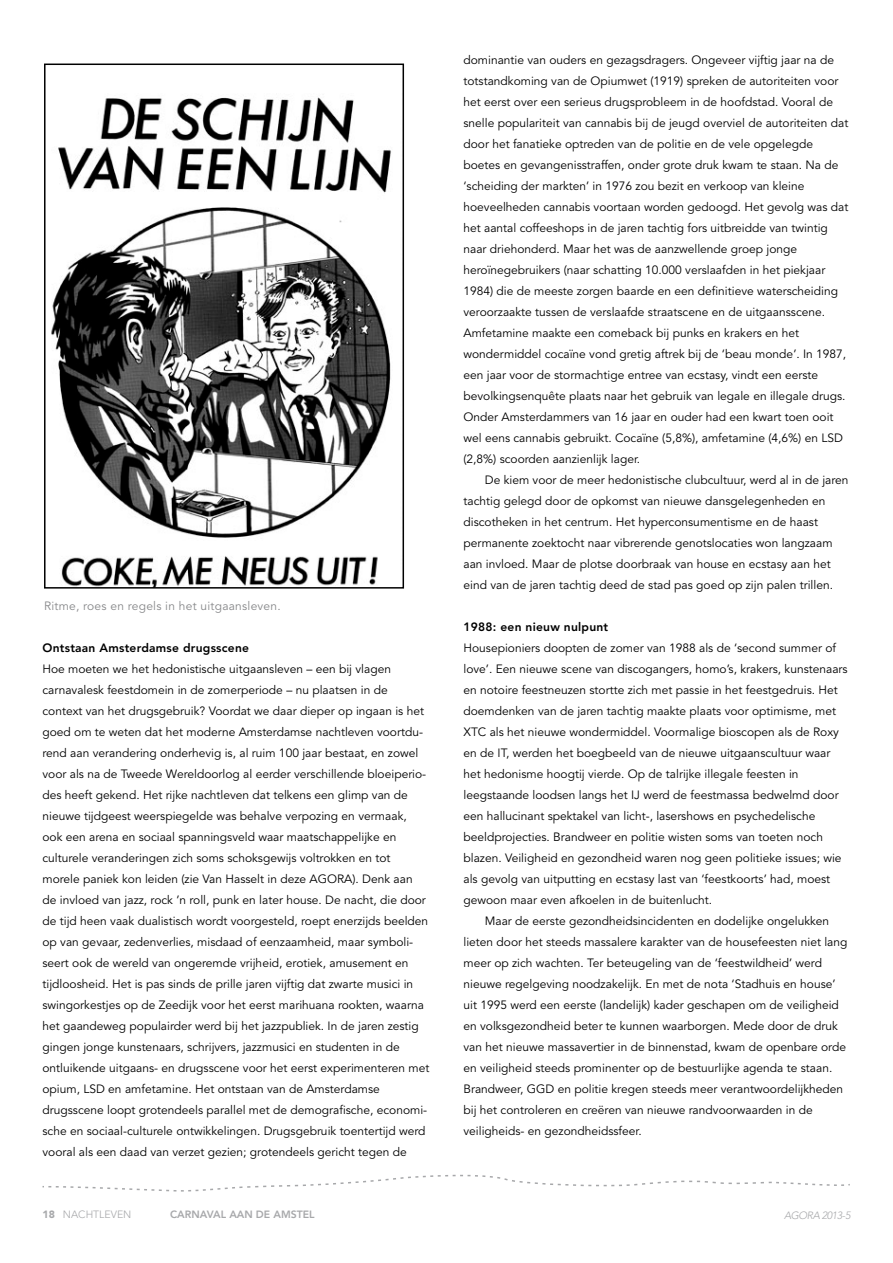
<style>
.page{position:relative;width:893px;height:1263px;background:#fff}
.page>*{position:absolute;margin:0;border:0;box-sizing:border-box;transform-origin:0 0}
.t1{font:12px/21px "Avenir LT Std";color:#000}
.t2{font:800 12px "Avenir LT Std";letter-spacing:.02em;color:#000}
.t3{font:12px "Avenir LT Std";letter-spacing:.02em;color:#87888a}
.t4{font:800 10.5px "Avenir LT Std";color:#a7a8aa}
.t5{font:300 10.5px "Avenir LT Std";color:#a7a8aa}
.t6{font:italic 300 10.5px "Avenir LT Std";letter-spacing:-.04em;color:#a7a8aa}
.s1{font-weight:900}
</style>
<div class="page">
<img style="left:51px;top:97px;width:340px;height:489px">
<div style="left:44px;top:64px;width:360px;height:525px;border:2px solid #000"></div>
<svg style="left:42px;top:1174px;width:808px;height:18px"></svg>
<p class="t3" style="left:44px;top:598px;width:238px">Ritme, roes en regels in het uitgaansleven.</p>
<p class="t2" style="left:43px;top:640px;width:208px">Ontstaan Amsterdamse drugsscene</p>
<p class="t1" style="left:43px;top:658px;width:388px">Hoe moeten we het hedonistische uitgaansleven – een bij vlagen carnavalesk feestdomein in de zomerperiode – nu plaatsen in de context van het drugsgebruik? Voordat we daar dieper op ingaan is het goed om te weten dat het moderne Amsterdamse nachtleven voortdu&shy;rend aan verandering onderhevig is, al ruim 100 jaar bestaat, en zowel voor als na de Tweede Wereldoorlog al eerder verschillende bloeiperio&shy;des heeft gekend. Het rijke nachtleven dat telkens een glimp van de nieuwe tijdgeest weerspiegelde was behalve verpozing en vermaak, ook een arena en sociaal spanningsveld waar maatschappelijke en culturele veranderingen zich soms schoksgewijs voltrokken en tot morele paniek kon leiden (zie Van Hasselt in deze AGORA). Denk aan de invloed van jazz, rock ’n roll, punk en later house. De nacht, die door de tijd heen vaak dualistisch wordt voorgesteld, roept enerzijds beelden op van gevaar, zedenverlies, misdaad of eenzaamheid, maar symboli&shy;seert ook de wereld van ongeremde vrijheid, erotiek, amusement en tijdloosheid. Het is pas sinds de prille jaren vijftig dat zwarte musici in swingorkestjes op de Zeedijk voor het eerst marihuana rookten, waarna het gaandeweg populairder werd bij het jazzpubliek. In de jaren zestig gingen jonge kunstenaars, schrijvers, jazzmusici en studenten in de ontluikende uitgaans- en drugsscene voor het eerst experimenteren met opium, LSD en amfetamine. Het ontstaan van de Amsterdamse drugsscene loopt grotendeels parallel met de demografische, economi&shy;sche en sociaal-culturele ontwikkelingen. Drugsgebruik toentertijd werd vooral als een daad van verzet gezien; grotendeels gericht tegen de</p>
<p class="t1" style="left:463px;top:49px;width:386px">dominantie van ouders en gezagsdragers. Ongeveer vijftig jaar na de totstandkoming van de Opiumwet (1919) spreken de autoriteiten voor het eerst over een serieus drugsprobleem in de hoofdstad. Vooral de snelle populariteit van cannabis bij de jeugd overviel de autoriteiten dat door het fanatieke optreden van de politie en de vele opgelegde boetes en gevangenisstraffen, onder grote druk kwam te staan. Na de ‘scheiding der markten’ in 1976 zou bezit en verkoop van kleine hoeveelheden cannabis voortaan worden gedoogd. Het gevolg was dat het aantal coffeeshops in de jaren tachtig fors uitbreidde van twintig naar driehonderd. Maar het was de aanzwellende groep jonge heroïnegebruikers (naar schatting 10.000 verslaafden in het piekjaar 1984) die de meeste zorgen baarde en een definitieve waterscheiding veroorzaakte tussen de verslaafde straatscene en de uitgaansscene.<br>Amfetamine maakte een comeback bij punks en krakers en het wondermiddel cocaïne vond gretig aftrek bij de ‘beau monde’. In 1987, een jaar voor de stormachtige entree van ecstasy, vindt een eerste bevolkingsenquête plaats naar het gebruik van legale en illegale drugs.<br>Onder Amsterdammers van 16 jaar en ouder had een kwart toen ooit wel eens cannabis gebruikt. Cocaïne (5,8%), amfetamine (4,6%) en LSD (2,8%) scoorden aanzienlijk lager.</p>
<p class="t1" style="left:463px;top:469px;width:387px;text-indent:21px">De kiem voor de meer hedonistische clubcultuur, werd al in de jaren tachtig gelegd door de opkomst van nieuwe dansgelegenheden en discotheken in het centrum. Het hyperconsumentisme en de haast permanente zoektocht naar vibrerende genotslocaties won langzaam aan invloed. Maar de plotse doorbraak van house en ecstasy aan het eind van de jaren tachtig deed de stad pas goed op zijn palen trillen.</p>
<p class="t2" style="left:463px;top:619px;width:146px">1988: een nieuw nulpunt</p>
<p class="t1" style="left:463px;top:637px;width:374px">Housepioniers doopten de zomer van 1988 als de ‘second summer of</p>
<p class="t1" style="left:463px;top:658px;width:386px">love’. Een nieuwe scene van discogangers, homo’s, krakers, kunstenaars</p>
<p class="t1" style="left:463px;top:679px;width:376px">en notoire feestneuzen stortte zich met passie in het feestgedruis. Het</p>
<p class="t1" style="left:463px;top:700px;width:374px">doemdenken van de jaren tachtig maakte plaats voor optimisme, met</p>
<p class="t1" style="left:463px;top:721px;width:377px">XTC als het nieuwe wondermiddel. Voormalige bioscopen als de Roxy</p>
<p class="t1" style="left:463px;top:742px;width:368px">en de IT, werden het boegbeeld van de nieuwe uitgaanscultuur waar</p>
<p class="t1" style="left:463px;top:763px;width:337px">het hedonisme hoogtij vierde. Op de talrijke illegale feesten in</p>
<p class="t1" style="left:463px;top:784px;width:377px">leegstaande loodsen langs het IJ werd de feestmassa bedwelmd door</p>
<p class="t1" style="left:463px;top:805px;width:353px">een hallucinant spektakel van licht-, lasershows en psychedelische</p>
<p class="t1" style="left:463px;top:826px;width:361px">beeldprojecties. Brandweer en politie wisten soms van toeten noch</p>
<p class="t1" style="left:463px;top:847px;width:380px">blazen. Veiligheid en gezondheid waren nog geen politieke issues; wie</p>
<p class="t1" style="left:463px;top:868px;width:368px">als gevolg van uitputting en ecstasy last van ‘feestkoorts’ had, moest</p>
<p class="t1" style="left:463px;top:889px;width:250px">gewoon maar even afkoelen in de buitenlucht.</p>
<p class="t1" style="left:485px;top:910px;width:346px">Maar de eerste gezondheidsincidenten en dodelijke ongelukken</p>
<p class="t1" style="left:463px;top:931px;width:386px">lieten door het steeds massalere karakter van de housefeesten niet lang</p>
<p class="t1" style="left:463px;top:952px;width:360px">meer op zich wachten. Ter beteugeling van de ‘feestwildheid’ werd</p>
<p class="t1" style="left:463px;top:973px;width:374px">nieuwe regelgeving noodzakelijk. En met de nota ‘Stadhuis en house’</p>
<p class="t1" style="left:463px;top:994px;width:377px">uit 1995 werd een eerste (landelijk) kader geschapen om de veiligheid</p>
<p class="t1" style="left:463px;top:1015px;width:376px">en volksgezondheid beter te kunnen waarborgen. Mede door de druk</p>
<p class="t1" style="left:463px;top:1036px;width:384px">van het nieuwe massavertier in de binnenstad, kwam de openbare orde</p>
<p class="t1" style="left:463px;top:1057px;width:370px">en veiligheid steeds prominenter op de bestuurlijke agenda te staan.</p>
<p class="t1" style="left:463px;top:1078px;width:381px">Brandweer, GGD en politie kregen steeds meer verantwoordelijkheden</p>
<p class="t1" style="left:463px;top:1099px;width:351px">bij het controleren en creëren van nieuwe randvoorwaarden in de</p>
<p class="t1" style="left:463px;top:1120px;width:180px">veiligheids- en gezondheidssfeer.</p>
<p class="t5" style="left:43px;top:1209px;width:90px"><span class="s1">18</span> NACHTLEVEN</p>
<p class="t4" style="left:170px;top:1208px;width:68px">carnaval aan</p>
<p class="t4" style="left:256px;top:1208px;width:60px">de amstel</p>
<p class="t6" style="left:784px;top:1209px;width:68px">AGORA 2013-5</p>
</div>
